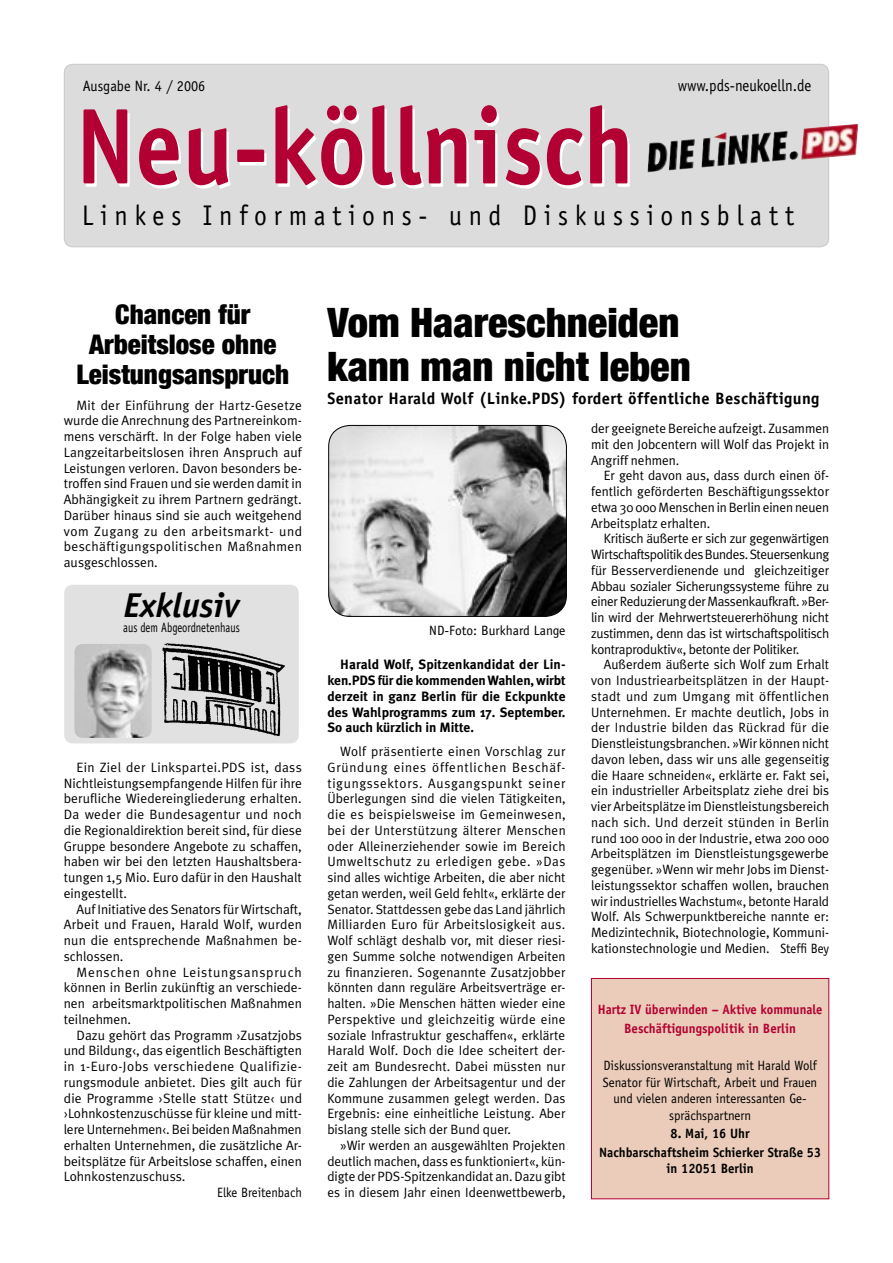
<style>
.page{position:relative;width:893px;height:1263px;background:#fff}
.page>*{position:absolute;margin:0;border:0;box-sizing:border-box;transform-origin:0 0}
.HÜ_27{font:900 condensed 40.5px/43.5px "Helvetica Neue";color:#000}
.t1{font:italic 700 34.5px "Officina Sans";color:#000}
.t2{font:28.5px "Officina Sans";letter-spacing:.27em;color:#000;scale:.9 1}
.HÜ_18{font:900 condensed 27px/30px "Helvetica Neue";color:#000;text-align:center}
.UZ{font:700 16.5px "Officina Sans";letter-spacing:.02em;color:#000}
.t3{font:16.5px "Officina Sans";color:#000;scale:.9 1}
.t4{font:15px "Officina Sans";color:#000;scale:.95 1}
.Fließtext{font:13.5px/15.8px "Meta Plus Normal";color:#000;text-align:justify}
.Frage{font:700 13.5px/15.8px "Meta Plus";color:#000;text-align:justify}
.Fließtext_Kurzmeldungen_Off{font:13.5px/16.5px "Officina Sans";color:#000;text-align:center;scale:.95 1}
.Fließtext_Kurzmeldungen_Off-2{font:700 13.5px/16.5px "Officina Sans";color:#000;text-align:center;scale:.95 1}
.Fließtext_Kurzmeldungen_Off-3{font:700 13.5px "Officina Sans";color:#b20032;scale:.93 1}
.Fließtext_Kurzmeldungen_Off-4{font:700 13.5px "Officina Sans";color:#b20032;scale:.95 1}
.Fließtext_Kurzmeldungen_Off-5{font:13.5px "Officina Sans";color:#000;scale:.78 1}
.BU{font:13.5px "Officina Sans";color:#000}
.Autorenzeile{font:13.5px "Officina Sans";color:#000;scale:.93 1}
.s1{font-family:"Officina Sans"}
</style>
<div class="page">
<div style="left:63px;top:63px;width:767px;height:184px;background:#dcdcdc"></div>
<svg style="left:84px;top:105px;width:546px;height:84px"></svg>
<img style="left:634px;top:116px;width:225px;height:56px">
<div style="left:64px;top:585px;width:235px;height:158px;background:#e1e1e1"></div>
<img style="left:161px;top:643px;width:124px;height:93px">
<svg style="left:328px;top:425px;width:239px;height:191px"></svg>
<img style="left:74px;top:644px;width:78px;height:94px">
<div style="left:591px;top:978px;width:238px;height:221px;background:#ebccba"></div>
<div style="left:591px;top:978px;width:238px;height:221px;border:1px solid #b20032"></div>
<p class="t4" style="left:83px;top:77px;width:130px">Ausgabe Nr. 4 / 2006</p>
<p class="t3" style="left:678px;top:76px;width:150px">www.pds-neukoelln.de</p>
<p class="t2" style="left:82px;top:198px;width:792px">Linkes Informations- und Diskussionsblatt</p>
<p class="HÜ_18" style="left:76px;top:299px;width:214px">Chancen für<br>Arbeitslose ohne<br>Leistungsanspruch</p>
<p class="Fließtext" style="left:64px;top:397px;width:240px;text-indent:13px">Mit der Einführung der Hartz-Gesetze wurde die Anrechnung des Partnereinkom&shy;mens verschärft. In der Folge haben viele Langzeitarbeitslosen ihren Anspruch auf Leistungen verloren. Davon besonders be&shy;troffen sind Frauen und sie werden damit in Abhängigkeit zu ihrem Partnern gedrängt.<br>Darüber hinaus sind sie auch weitgehend vom Zugang zu den arbeitsmarkt- und beschäftigungspolitischen Maßnahmen ausgeschlossen.</p>
<p class="t1" style="left:123px;top:585px;width:118px">Exklusiv</p>
<p class="Fließtext_Kurzmeldungen_Off-5" style="left:123px;top:620px;width:151px">aus dem Abgeordnetenhaus</p>
<p class="Fließtext" style="left:64px;top:759px;width:240px;text-indent:13px">Ein Ziel der Linkspartei.PDS ist, dass Nichtleistungsempfangende Hilfen für ihre berufliche Wiedereingliederung erhalten.<br>Da weder die Bundesagentur und noch die Regionaldirektion bereit sind, für diese Gruppe besondere Angebote zu schaffen, haben wir bei den letzten Haushaltsbera&shy;tungen 1,5 Mio. Euro dafür in den Haushalt eingestellt.</p>
<p class="Fließtext" style="left:64px;top:901px;width:240px;text-indent:13px">Auf Initiative des Senators für Wirtschaft, Arbeit und Frauen, Harald Wolf, wurden nun die entsprechende Maßnahmen be&shy;schlossen.</p>
<p class="Fließtext" style="left:64px;top:964px;width:240px;text-indent:13px">Menschen ohne Leistungsanspruch können in Berlin zukünftig an verschiede&shy;nen arbeitsmarktpolitischen Maßnahmen teilnehmen.</p>
<p class="Fließtext" style="left:64px;top:1027px;width:240px;text-indent:13px">Dazu gehört das Programm ›Zusatzjobs und Bildung‹, das eigentlich Beschäftigten in 1-Euro-Jobs verschiedene Qualifizie&shy;rungsmodule anbietet. Dies gilt auch für die Programme ›Stelle statt Stütze‹ und ›Lohnkostenzuschüsse für kleine und mitt&shy;lere Unternehmen‹. Bei beiden Maßnahmen erhalten Unternehmen, die zusätzliche Ar&shy;beitsplätze für Arbeitslose schaffen, einen Lohnkostenzuschuss.</p>
<p class="Autorenzeile" style="left:217px;top:1184px;width:93px">Elke Breitenbach</p>
<p class="HÜ_27" style="left:327px;top:300px;width:365px">Vom Haareschneiden kann man nicht leben</p>
<p class="UZ" style="left:327px;top:388px;width:493px">Senator Harald Wolf (Linke.PDS) fordert öffentliche Beschäftigung</p>
<p class="BU" style="left:429px;top:623px;width:138px">ND-Foto: Burkhard Lange</p>
<p class="Frage" style="left:327px;top:657px;width:240px;text-indent:13px">Harald Wolf, Spitzenkandidat der Lin&shy;ken.PDS für die kommenden Wahlen, wirbt derzeit in ganz Berlin für die Eckpunkte des Wahlprogramms zum 17. September.<br>So auch kürzlich in Mitte.</p>
<p class="Fließtext" style="left:327px;top:743px;width:240px;text-indent:13px">Wolf präsentierte einen Vorschlag zur Gründung eines öffentlichen Beschäf&shy;tigungssektors. Ausgangspunkt seiner Überlegungen sind die vielen Tätigkeiten, die es beispielsweise im Gemeinwesen, bei der Unterstützung älterer Menschen oder Alleinerziehender sowie im Bereich Umweltschutz zu erledigen gebe. »Das sind alles wichtige Arbeiten, die aber nicht getan werden, weil Geld fehlt«, erklärte der Senator. Stattdessen gebe das Land jährlich Milliarden Euro für Arbeitslosigkeit aus.<br>Wolf schlägt deshalb vor, mit dieser riesi&shy;gen Summe solche notwendigen Arbeiten zu finanzieren. Sogenannte Zusatzjobber könnten dann reguläre Arbeitsverträge er&shy;halten. »Die Menschen hätten wieder eine Perspektive und gleichzeitig würde eine soziale Infrastruktur geschaffen«, erklärte Harald Wolf. Doch die Idee scheitert der&shy;zeit am Bundesrecht. Dabei müssten nur die Zahlungen der Arbeitsagentur und der Kommune zusammen gelegt werden. Das Ergebnis: eine einheitliche Leistung. Aber bislang stelle sich der Bund quer.</p>
<p class="Fließtext" style="left:327px;top:1137px;width:240px;text-indent:13px">»Wir werden an ausgewählten Projekten deutlich machen, dass es funktioniert«, kün&shy;digte der PDS-Spitzenkandidat an. Dazu gibt es in diesem Jahr einen Ideenwettbewerb,</p>
<p class="Fließtext" style="left:591px;top:420px;width:240px">der geeignete Bereiche aufzeigt. Zusammen mit den Jobcentern will Wolf das Projekt in Angriff nehmen.</p>
<p class="Fließtext" style="left:591px;top:468px;width:240px;text-indent:13px">Er geht davon aus, dass durch einen öf&shy;fentlich geförderten Beschäftigungssektor etwa 30 000 Menschen in Berlin einen neuen Arbeitsplatz erhalten.</p>
<p class="Fließtext" style="left:591px;top:531px;width:240px;text-indent:13px">Kritisch äußerte er sich zur gegenwärtigen Wirtschaftspolitik des Bundes. Steuersenkung für Besserverdienende und gleichzeitiger Abbau sozialer Sicherungssysteme führe zu einer Reduzierung der Massenkaufkraft. »Ber&shy;lin wird der Mehrwertsteuererhöhung nicht zustimmen, denn das ist wirtschaftspolitisch kontraproduktiv«, betonte der Politiker.</p>
<p class="Fließtext" style="left:591px;top:657px;width:240px;text-indent:13px">Außerdem äußerte sich Wolf zum Erhalt von Industriearbeitsplätzen in der Haupt&shy;stadt und zum Umgang mit öffentlichen Unternehmen. Er machte deutlich, Jobs in der Industrie bilden das Rückrad für die Dienstleistungsbranchen. »Wir können nicht davon leben, dass wir uns alle gegenseitig die Haare schneiden«, erklärte er. Fakt sei, ein industrieller Arbeitsplatz ziehe drei bis vier Arbeitsplätze im Dienstleistungsbereich nach sich. Und derzeit stünden in Berlin rund 100 000 in der Industrie, etwa 200 000<br>Arbeitsplätzen im Dienstleistungsgewerbe gegenüber. »Wenn wir mehr Jobs im Dienst&shy;leistungssektor schaffen wollen, brauchen wir industrielles Wachstum«, betonte Harald Wolf. Als Schwerpunktbereiche nannte er:<br>Medizintechnik, Biotechnologie, Kommuni&shy;kationstechnologie und Medien. <span class="s1">Steffi Bey</span></p>
<p class="Fließtext_Kurzmeldungen_Off-3" style="left:598px;top:1001px;width:243px">Hartz IV überwinden – Aktive kommunale</p>
<p class="Fließtext_Kurzmeldungen_Off-4" style="left:624px;top:1020px;width:182px">Beschäftigungspolitik in Berlin</p>
<p class="Fließtext_Kurzmeldungen_Off" style="left:603px;top:1057px;width:227px">Diskussionsveranstaltung mit Harald Wolf Senator für Wirtschaft, Arbeit und Frauen und vielen anderen interessanten Ge&shy;sprächspartnern</p>
<p class="Fließtext_Kurzmeldungen_Off-2" style="left:671px;top:1125px;width:85px">8. Mai, 16 Uhr</p>
<p class="Fließtext_Kurzmeldungen_Off-2" style="left:599px;top:1144px;width:235px">Nachbarschaftsheim Schierker Straße 53 in 12051 Berlin</p>
</div>
